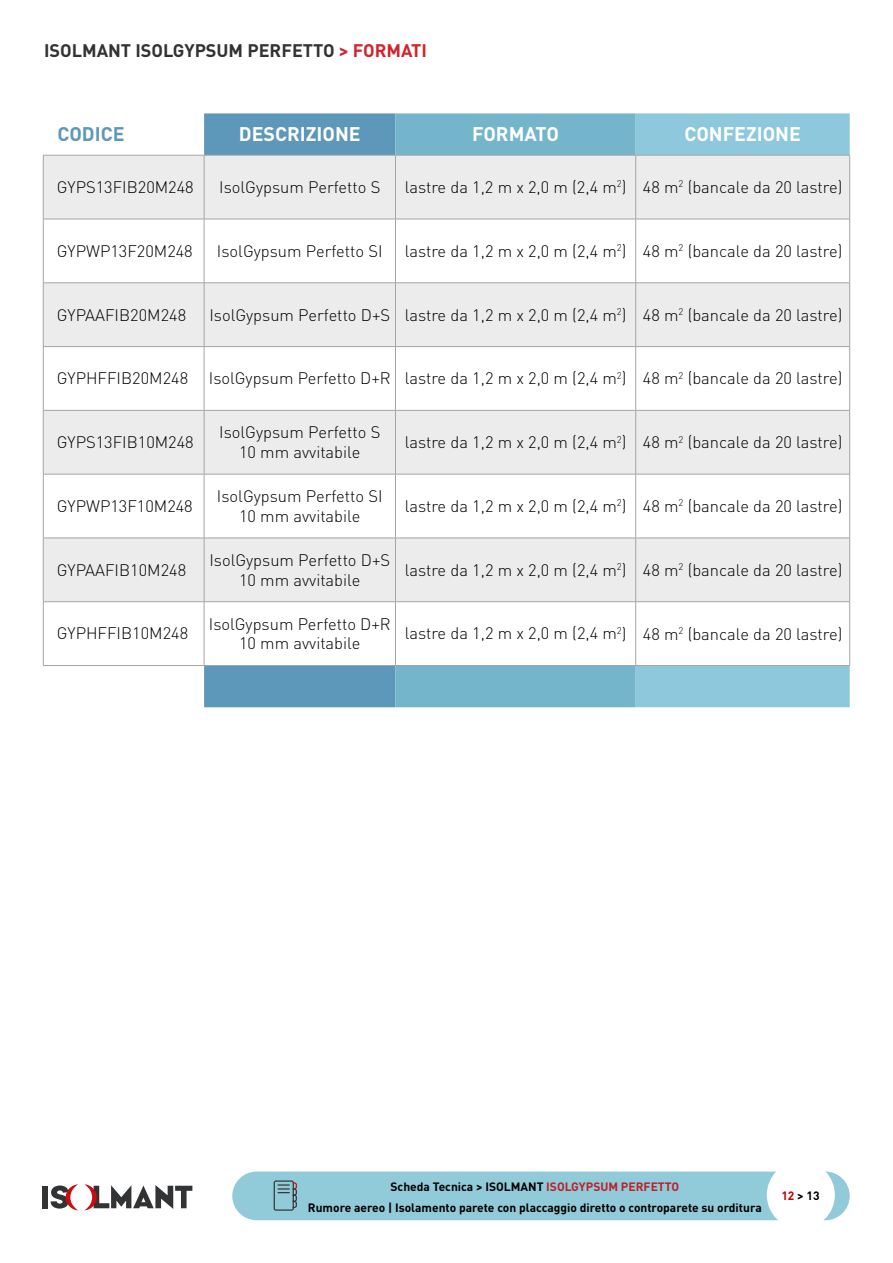
<style>
.page{position:relative;width:893px;height:1263px;background:#fff}
.page>*{position:absolute;margin:0;border:0;box-sizing:border-box;transform-origin:0 0}
.t1{font:700 19.5px "DIN Pro";color:#fff}
.t2{font:700 19.5px "DIN Pro";color:#5d98ba}
.t3{font:700 18px "DIN Pro";color:#323232}
.t4{font:300 16.5px/19.8px "DIN Pro";color:#000;text-align:center}
.t5{font:700 12px "DIN Pro";color:#000}
.s1{color:#cf242c}
.s2{color:#ba2229}
.s3{color:#c00000}
</style>
<div class="page">
<div style="left:43px;top:1186px;width:5px;height:22px;background:#323335"></div>
<svg style="left:84px;top:1184px;width:108px;height:26px"></svg>
<svg style="left:51px;top:1184px;width:27px;height:26px"></svg>
<div style="left:232px;top:1171px;width:618px;height:49px;background:#91cad8;border-radius:24px"></div>
<svg style="left:274px;top:1180px;width:23px;height:31px"></svg>
<div style="left:767px;top:1161px;width:68px;height:68px;background:#fff;border-radius:50%"></div>
<svg style="left:204px;top:113px;width:191px;height:594px;fill:#5d98ba"></svg>
<svg style="left:395px;top:113px;width:241px;height:594px;fill:#74b5cc"></svg>
<svg style="left:636px;top:113px;width:214px;height:594px;fill:#8dc8dd"></svg>
<svg style="left:44px;top:156px;width:805px;height:445px;fill:#ececec"></svg>
<hr style="left:43px;top:155px;width:161px;height:1px;background:#a5a5a5">
<hr style="left:204px;top:155px;width:191px;height:1px;background:#a5a5a5">
<hr style="left:395px;top:155px;width:241px;height:1px;background:#a5a5a5">
<hr style="left:636px;top:155px;width:214px;height:1px;background:#a5a5a5">
<hr style="left:43px;top:219px;width:161px;height:1px;background:#a5a5a5">
<hr style="left:204px;top:219px;width:191px;height:1px;background:#a5a5a5">
<hr style="left:395px;top:219px;width:241px;height:1px;background:#a5a5a5">
<hr style="left:636px;top:219px;width:214px;height:1px;background:#a5a5a5">
<hr style="left:43px;top:283px;width:161px;height:1px;background:#a5a5a5">
<hr style="left:204px;top:283px;width:191px;height:1px;background:#a5a5a5">
<hr style="left:395px;top:283px;width:241px;height:1px;background:#a5a5a5">
<hr style="left:636px;top:283px;width:214px;height:1px;background:#a5a5a5">
<hr style="left:43px;top:346px;width:161px;height:1px;background:#a5a5a5">
<hr style="left:204px;top:346px;width:191px;height:1px;background:#a5a5a5">
<hr style="left:395px;top:346px;width:241px;height:1px;background:#a5a5a5">
<hr style="left:636px;top:346px;width:214px;height:1px;background:#a5a5a5">
<hr style="left:43px;top:410px;width:161px;height:1px;background:#a5a5a5">
<hr style="left:204px;top:410px;width:191px;height:1px;background:#a5a5a5">
<hr style="left:395px;top:410px;width:241px;height:1px;background:#a5a5a5">
<hr style="left:636px;top:410px;width:214px;height:1px;background:#a5a5a5">
<hr style="left:43px;top:474px;width:161px;height:1px;background:#a5a5a5">
<hr style="left:204px;top:474px;width:191px;height:1px;background:#a5a5a5">
<hr style="left:395px;top:474px;width:241px;height:1px;background:#a5a5a5">
<hr style="left:636px;top:474px;width:214px;height:1px;background:#a5a5a5">
<hr style="left:43px;top:538px;width:161px;height:1px;background:#a5a5a5">
<hr style="left:204px;top:538px;width:191px;height:1px;background:#a5a5a5">
<hr style="left:395px;top:538px;width:241px;height:1px;background:#a5a5a5">
<hr style="left:636px;top:538px;width:214px;height:1px;background:#a5a5a5">
<hr style="left:43px;top:155px;width:1px;height:64px;background:#a5a5a5">
<hr style="left:43px;top:219px;width:1px;height:64px;background:#a5a5a5">
<hr style="left:43px;top:283px;width:1px;height:63px;background:#a5a5a5">
<hr style="left:43px;top:347px;width:1px;height:63px;background:#a5a5a5">
<hr style="left:43px;top:411px;width:1px;height:63px;background:#a5a5a5">
<hr style="left:43px;top:474px;width:1px;height:64px;background:#a5a5a5">
<hr style="left:43px;top:538px;width:1px;height:63px;background:#a5a5a5">
<hr style="left:43px;top:602px;width:1px;height:63px;background:#a5a5a5">
<hr style="left:204px;top:155px;width:1px;height:64px;background:#a5a5a5">
<hr style="left:395px;top:155px;width:1px;height:64px;background:#a5a5a5">
<hr style="left:635px;top:155px;width:1px;height:64px;background:#a5a5a5">
<hr style="left:849px;top:155px;width:1px;height:64px;background:#a5a5a5">
<hr style="left:204px;top:219px;width:1px;height:64px;background:#a5a5a5">
<hr style="left:395px;top:219px;width:1px;height:64px;background:#a5a5a5">
<hr style="left:635px;top:219px;width:1px;height:64px;background:#a5a5a5">
<hr style="left:849px;top:219px;width:1px;height:64px;background:#a5a5a5">
<hr style="left:204px;top:283px;width:1px;height:63px;background:#a5a5a5">
<hr style="left:395px;top:283px;width:1px;height:63px;background:#a5a5a5">
<hr style="left:635px;top:283px;width:1px;height:63px;background:#a5a5a5">
<hr style="left:849px;top:283px;width:1px;height:63px;background:#a5a5a5">
<hr style="left:204px;top:347px;width:1px;height:63px;background:#a5a5a5">
<hr style="left:395px;top:347px;width:1px;height:63px;background:#a5a5a5">
<hr style="left:635px;top:347px;width:1px;height:63px;background:#a5a5a5">
<hr style="left:849px;top:347px;width:1px;height:63px;background:#a5a5a5">
<hr style="left:204px;top:411px;width:1px;height:63px;background:#a5a5a5">
<hr style="left:395px;top:411px;width:1px;height:63px;background:#a5a5a5">
<hr style="left:635px;top:411px;width:1px;height:63px;background:#a5a5a5">
<hr style="left:849px;top:411px;width:1px;height:63px;background:#a5a5a5">
<hr style="left:204px;top:474px;width:1px;height:64px;background:#a5a5a5">
<hr style="left:395px;top:474px;width:1px;height:64px;background:#a5a5a5">
<hr style="left:635px;top:474px;width:1px;height:64px;background:#a5a5a5">
<hr style="left:849px;top:474px;width:1px;height:64px;background:#a5a5a5">
<hr style="left:204px;top:538px;width:1px;height:63px;background:#a5a5a5">
<hr style="left:395px;top:538px;width:1px;height:63px;background:#a5a5a5">
<hr style="left:635px;top:538px;width:1px;height:63px;background:#a5a5a5">
<hr style="left:849px;top:538px;width:1px;height:63px;background:#a5a5a5">
<hr style="left:204px;top:602px;width:1px;height:63px;background:#a5a5a5">
<hr style="left:395px;top:602px;width:1px;height:63px;background:#a5a5a5">
<hr style="left:635px;top:602px;width:1px;height:63px;background:#a5a5a5">
<hr style="left:849px;top:602px;width:1px;height:63px;background:#a5a5a5">
<hr style="left:43px;top:601px;width:161px;height:1px;background:#a5a5a5">
<hr style="left:204px;top:601px;width:191px;height:1px;background:#a5a5a5">
<hr style="left:395px;top:601px;width:241px;height:1px;background:#a5a5a5">
<hr style="left:636px;top:601px;width:214px;height:1px;background:#a5a5a5">
<hr style="left:43px;top:665px;width:161px;height:1px;background:#a5a5a5">
<hr style="left:204px;top:665px;width:191px;height:1px;background:#a5a5a5">
<hr style="left:395px;top:665px;width:241px;height:1px;background:#a5a5a5">
<hr style="left:636px;top:665px;width:214px;height:1px;background:#a5a5a5">
<p class="t3" style="left:44px;top:35px;width:384px">ISOLMANT ISOLGYPSUM PERFETTO <span class="s1">&gt; FORMATI</span></p>
<p class="t2" style="left:58px;top:118px;width:69px">CODICE</p>
<p class="t1" style="left:239px;top:118px;width:123px">DESCRIZIONE</p>
<p class="t1" style="left:472px;top:118px;width:88px">FORMATO</p>
<p class="t1" style="left:684px;top:118px;width:118px">CONFEZIONE</p>
<p class="t4" style="left:57px;top:176px;width:138px">GYPS13FIB20M248</p>
<p class="t4" style="left:219px;top:176px;width:163px">IsolGypsum Perfetto S</p>
<p class="t4" style="left:405px;top:176px;width:439px">lastre da 1,2 m x 2,0 m (2,4 m<sup>2</sup>) 48 m<sup>2</sup> (bancale da 20 lastre)</p>
<p class="t4" style="left:57px;top:239px;width:137px">GYPWP13F20M248</p>
<p class="t4" style="left:217px;top:239px;width:167px">IsolGypsum Perfetto SI</p>
<p class="t4" style="left:405px;top:239px;width:439px">lastre da 1,2 m x 2,0 m (2,4 m<sup>2</sup>) 48 m<sup>2</sup> (bancale da 20 lastre)</p>
<p class="t4" style="left:57px;top:303px;width:131px">GYPAAFIB20M248</p>
<p class="t4" style="left:209px;top:303px;width:635px">IsolGypsum Perfetto D+S lastre da 1,2 m x 2,0 m (2,4 m<sup>2</sup>) 48 m<sup>2</sup> (bancale da 20 lastre)</p>
<p class="t4" style="left:57px;top:367px;width:133px">GYPHFFIB20M248</p>
<p class="t4" style="left:209px;top:367px;width:635px">IsolGypsum Perfetto D+R lastre da 1,2 m x 2,0 m (2,4 m<sup>2</sup>) 48 m<sup>2</sup> (bancale da 20 lastre)</p>
<p class="t4" style="left:57px;top:431px;width:138px">GYPS13FIB10M248</p>
<p class="t4" style="left:219px;top:421px;width:163px">IsolGypsum Perfetto S<br>10 mm avvitabile</p>
<p class="t4" style="left:405px;top:431px;width:439px">lastre da 1,2 m x 2,0 m (2,4 m<sup>2</sup>) 48 m<sup>2</sup> (bancale da 20 lastre)</p>
<p class="t4" style="left:57px;top:495px;width:137px">GYPWP13F10M248</p>
<p class="t4" style="left:217px;top:485px;width:167px">IsolGypsum Perfetto SI<br>10 mm avvitabile</p>
<p class="t4" style="left:405px;top:495px;width:439px">lastre da 1,2 m x 2,0 m (2,4 m<sup>2</sup>) 48 m<sup>2</sup> (bancale da 20 lastre)</p>
<p class="t4" style="left:57px;top:558px;width:131px">GYPAAFIB10M248</p>
<p class="t4" style="left:209px;top:548px;width:182px">IsolGypsum Perfetto D+S<br>10 mm avvitabile</p>
<p class="t4" style="left:405px;top:558px;width:439px">lastre da 1,2 m x 2,0 m (2,4 m<sup>2</sup>) 48 m<sup>2</sup> (bancale da 20 lastre)</p>
<p class="t4" style="left:57px;top:622px;width:133px">GYPHFFIB10M248</p>
<p class="t4" style="left:209px;top:612px;width:183px">IsolGypsum Perfetto D+R<br>10 mm avvitabile</p>
<p class="t4" style="left:405px;top:622px;width:439px">lastre da 1,2 m x 2,0 m (2,4 m<sup>2</sup>) 48 m<sup>2</sup> (bancale da 20 lastre)</p>
<p class="t5" style="left:391px;top:1176px;width:290px">Scheda Tecnica &gt; ISOLMANT <span class="s2">ISOLGYPSUM PERFETTO</span></p>
<p class="t5" style="left:308px;top:1197px;width:455px">Rumore aereo | Isolamento parete con placcaggio diretto o controparete su orditura</p>
<p class="t5" style="left:781px;top:1185px;width:40px"><span class="s3">12</span> &gt; 13</p>
</div>
